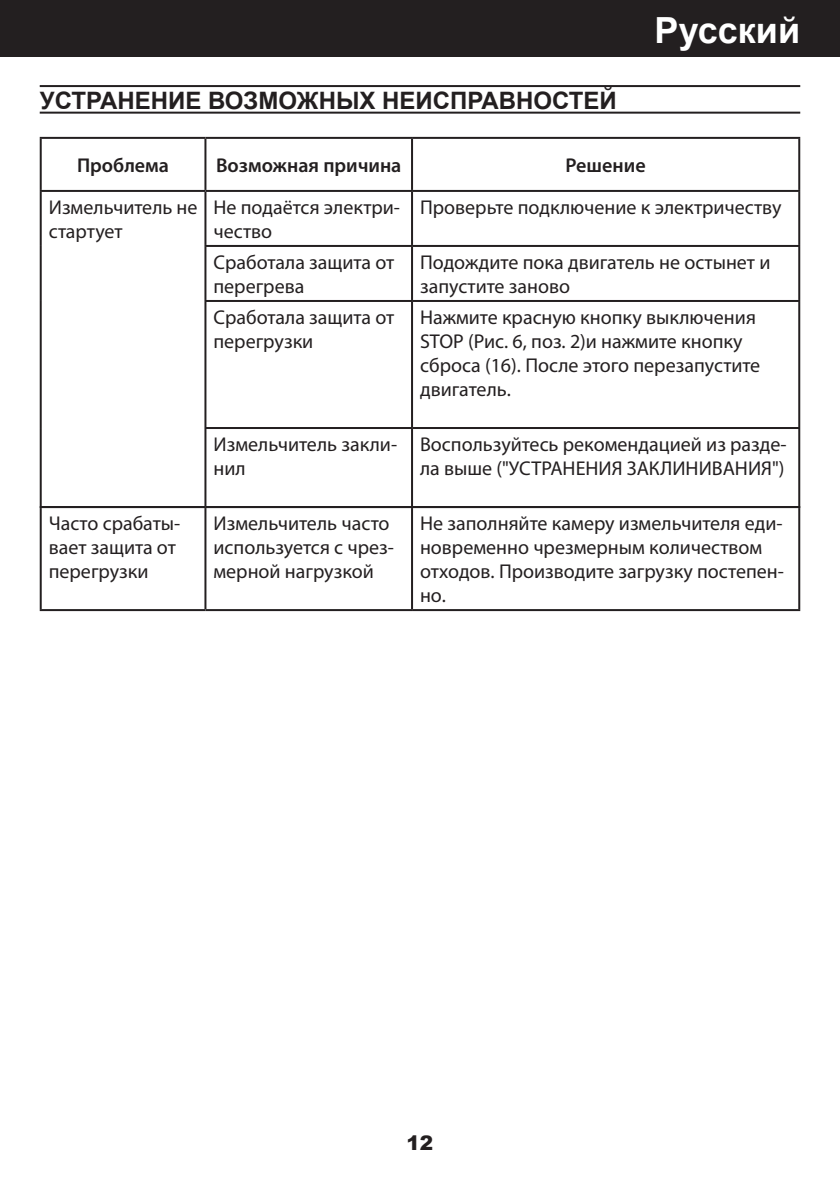
<style>
.page{position:relative;width:840px;height:1191px;background:#fff}
.page>*{position:absolute;margin:0;border:0;box-sizing:border-box;transform-origin:0 0}
.t1{font:700 36px "Arial";color:#fff}
.t2{font:700 24px "Arial";color:#231f20}
.t3{font:20px/24px "Myriad Pro";color:#231f20}
.t4{font:600 20px "Myriad Pro";color:#231f20}
.t5{font:900 20px "Arial";color:#231f20}
</style>
<div class="page">
<div style="left:0;top:0;width:839px;height:57px;background:#231f20"></div>
<hr style="left:40px;top:137px;width:165px;height:2px;background:#231f20">
<hr style="left:40px;top:139px;width:2px;height:51px;background:#231f20">
<hr style="left:205px;top:137px;width:207px;height:2px;background:#231f20">
<hr style="left:204px;top:139px;width:2px;height:51px;background:#231f20">
<hr style="left:412px;top:137px;width:387px;height:2px;background:#231f20">
<hr style="left:411px;top:139px;width:2px;height:51px;background:#231f20">
<hr style="left:797px;top:139px;width:2px;height:51px;background:#231f20">
<hr style="left:40px;top:190px;width:165px;height:2px;background:#231f20">
<hr style="left:40px;top:192px;width:2px;height:54px;background:#231f20">
<hr style="left:205px;top:190px;width:207px;height:2px;background:#231f20">
<hr style="left:204px;top:192px;width:2px;height:53px;background:#231f20">
<hr style="left:412px;top:190px;width:387px;height:2px;background:#231f20">
<hr style="left:411px;top:192px;width:2px;height:53px;background:#231f20">
<hr style="left:797px;top:192px;width:2px;height:53px;background:#231f20">
<hr style="left:40px;top:246px;width:2px;height:55px;background:#231f20">
<hr style="left:204px;top:245px;width:208px;height:2px;background:#231f20">
<hr style="left:204px;top:247px;width:2px;height:53px;background:#231f20">
<hr style="left:412px;top:245px;width:387px;height:2px;background:#231f20">
<hr style="left:411px;top:247px;width:2px;height:53px;background:#231f20">
<hr style="left:797px;top:247px;width:2px;height:53px;background:#231f20">
<hr style="left:40px;top:301px;width:2px;height:127px;background:#231f20">
<hr style="left:204px;top:300px;width:208px;height:2px;background:#231f20">
<hr style="left:204px;top:302px;width:2px;height:125px;background:#231f20">
<hr style="left:412px;top:300px;width:387px;height:2px;background:#231f20">
<hr style="left:411px;top:302px;width:2px;height:125px;background:#231f20">
<hr style="left:797px;top:302px;width:2px;height:125px;background:#231f20">
<hr style="left:40px;top:428px;width:2px;height:78px;background:#231f20">
<hr style="left:204px;top:427px;width:208px;height:2px;background:#231f20">
<hr style="left:204px;top:429px;width:2px;height:77px;background:#231f20">
<hr style="left:412px;top:427px;width:387px;height:2px;background:#231f20">
<hr style="left:411px;top:429px;width:2px;height:77px;background:#231f20">
<hr style="left:797px;top:429px;width:2px;height:77px;background:#231f20">
<hr style="left:40px;top:506px;width:165px;height:2px;background:#231f20">
<hr style="left:40px;top:508px;width:2px;height:101px;background:#231f20">
<hr style="left:205px;top:506px;width:207px;height:2px;background:#231f20">
<hr style="left:204px;top:508px;width:2px;height:101px;background:#231f20">
<hr style="left:412px;top:506px;width:387px;height:2px;background:#231f20">
<hr style="left:411px;top:508px;width:2px;height:101px;background:#231f20">
<hr style="left:797px;top:508px;width:2px;height:101px;background:#231f20">
<hr style="left:40px;top:609px;width:165px;height:2px;background:#231f20">
<hr style="left:205px;top:609px;width:207px;height:2px;background:#231f20">
<hr style="left:412px;top:609px;width:387px;height:2px;background:#231f20">
<hr style="left:40px;top:85px;width:759px;height:2px;background:#231f20">
<hr style="left:40px;top:112px;width:759px;height:2px;background:#231f20">
<p class="t2" style="left:40px;top:83px;width:578px">УСТРАНЕНИЕ ВОЗМОЖНЫХ НЕИСПРАВНОСТЕЙ</p>
<h1 class="t1" style="left:654px;top:5px;width:147px">Русский</h1>
<p class="t4" style="left:77px;top:152px;width:93px">Проблема</p>
<p class="t4" style="left:216px;top:152px;width:187px">Возможная причина</p>
<p class="t4" style="left:565px;top:152px;width:82px">Решение</p>
<p class="t3" style="left:49px;top:195px;width:150px">Измельчитель не стартует</p>
<p class="t3" style="left:213px;top:195px;width:188px">Не подаётся электри&shy;чество</p>
<p class="t3" style="left:420px;top:195px;width:362px">Проверьте подключение к электричеству</p>
<p class="t3" style="left:213px;top:250px;width:182px">Сработала защита от перегрева</p>
<p class="t3" style="left:420px;top:250px;width:352px">Подождите пока двигатель не остынет и запустите заново</p>
<p class="t3" style="left:213px;top:305px;width:182px">Сработала защита от перегрузки</p>
<p class="t3" style="left:420px;top:305px;width:341px">Нажмите красную кнопку выключения<br>STOP (Рис. 6, поз. 2)и нажмите кнопку сброса (16). После этого перезапустите двигатель.</p>
<p class="t3" style="left:213px;top:432px;width:185px">Измельчитель закли&shy;нил</p>
<p class="t3" style="left:420px;top:432px;width:368px">Воспользуйтесь рекомендацией из разде&shy;ла выше ("УСТРАНЕНИЯ ЗАКЛИНИВАНИЯ")</p>
<p class="t3" style="left:49px;top:511px;width:133px">Часто срабаты&shy;вает защита от перегрузки</p>
<p class="t3" style="left:213px;top:511px;width:182px">Измельчитель часто используется с чрез&shy;мерной нагрузкой</p>
<p class="t3" style="left:420px;top:511px;width:365px">Не заполняйте камеру измельчителя еди&shy;новременно чрезмерным количеством отходов. Производите загрузку постепен&shy;но.</p>
<p class="t5" style="left:406px;top:1128px;width:28px">12</p>
</div>
